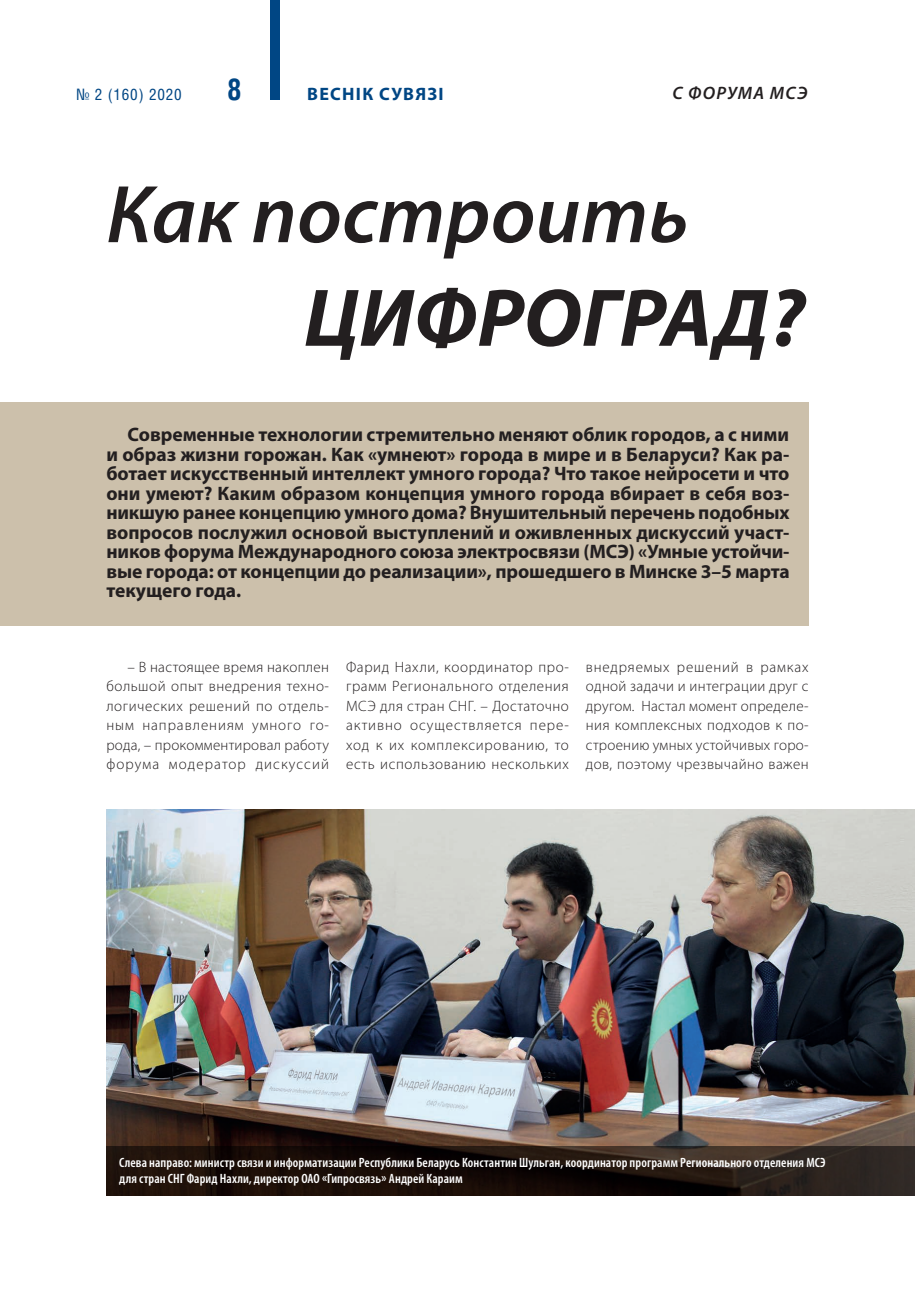
<style>
.page{position:relative;width:915px;height:1306px;background:#fff}
.page>*{position:absolute;margin:0;border:0;box-sizing:border-box;transform-origin:0 0}
._500_Text_OSNOV{font:italic 600 82.5px "Myriad Pro";color:#231f20}
._500_Text_OSNOV-2{font:italic 700 82.5px "Myriad Pro";color:#231f20}
.t1{font:700 30px "Helios Cond C";color:#004684}
._500_Text_OSNOV-3{font:700 19.5px/19.5px "Myriad Pro";letter-spacing:-.005em;color:#231f20;text-align:justify}
.t2{font:700 18px "Myriad Pro";letter-spacing:.07em;color:#004684}
.t3{font:italic 600 18px "Myriad Pro";letter-spacing:.07em;color:#231f20}
.t4{font:15.75px "Helios Cond C";letter-spacing:.05em;color:#004684}
._000_Text_OSNOV{font:300 15px/19.4px "Myriad Pro";letter-spacing:.035em;color:#231f20;text-align:justify}
.Podpis_RISUNOK{font:600 condensed 13.5px/16.2px "Myriad Pro";letter-spacing:.01em;color:#fff}
</style>
<div class="page">
<div style="left:0;top:402px;width:808px;height:223px;background:#ccc0ab"></div>
<img style="left:106px;top:809px;width:808px;height:337px">
<svg style="left:106px;top:1146px;width:808px;height:49px;background:#1f140f"></svg>
<div style="left:269px;top:0;width:10px;height:100px;background:#004684"></div>
<p class="t4" style="left:76px;top:85px;width:107px">№ 2 (160) 2020</p>
<p class="t1" style="left:226px;top:71px;width:17px">8</p>
<p class="t2" style="left:307px;top:82px;width:138px">ВЕСНIК СУВЯЗI</p>
<p class="t3" style="left:672px;top:82px;width:136px">С ФОРУМА МСЭ</p>
<p class="_500_Text_OSNOV" style="left:106px;top:162px;width:584px">Как построить</p>
<p class="_500_Text_OSNOV-2" style="left:304px;top:264px;width:502px">ЦИФРОГРАД?</p>
<p class="_500_Text_OSNOV-3" style="left:106px;top:424px;width:684px;text-indent:21px">Современные технологии стремительно меняют облик городов, а с ними и образ жизни горожан. Как «умнеют» города в мире и в Беларуси? Как ра&shy;ботает искусственный интеллект умного города? Что такое нейросети и что они умеют? Каким образом концепция умного города вбирает в себя воз&shy;никшую ранее концепцию умного дома? Внушительный перечень подобных вопросов послужил основой выступлений и оживленных дискуссий участ&shy;ников форума Международного союза электросвязи (МСЭ) «Умные устойчи&shy;вые города: от концепции до реализации», прошедшего в Минске 3–5 марта текущего года.</p>
<p class="_000_Text_OSNOV" style="left:106px;top:657px;width:224px;text-indent:21px">– В настоящее время накоплен большой опыт внедрения техно&shy;логических решений по отдель&shy;ным направлениям умного го&shy;рода, – прокомментировал работу форума модератор дискуссий</p>
<p class="_000_Text_OSNOV" style="left:346px;top:657px;width:224px">Фарид Нахли, координатор про&shy;грамм Регионального отделения МСЭ для стран СНГ. – Достаточно активно осуществляется пере&shy;ход к их комплексированию, то есть использованию нескольких</p>
<p class="_000_Text_OSNOV" style="left:585px;top:657px;width:224px">внедряемых решений в рамках одной задачи и интеграции друг с другом. Настал момент определе&shy;ния комплексных подходов к по&shy;строению умных устойчивых горо&shy;дов, поэтому чрезвычайно важен</p>
<p class="Podpis_RISUNOK" style="left:119px;top:1154px;width:707px">Слева направо: министр связи и информатизации Республики Беларусь Константин Шульган, координатор программ Регионального отделения МСЭ для стран СНГ Фарид Нахли, директор ОАО «Гипросвязь» Андрей Караим</p>
</div>
